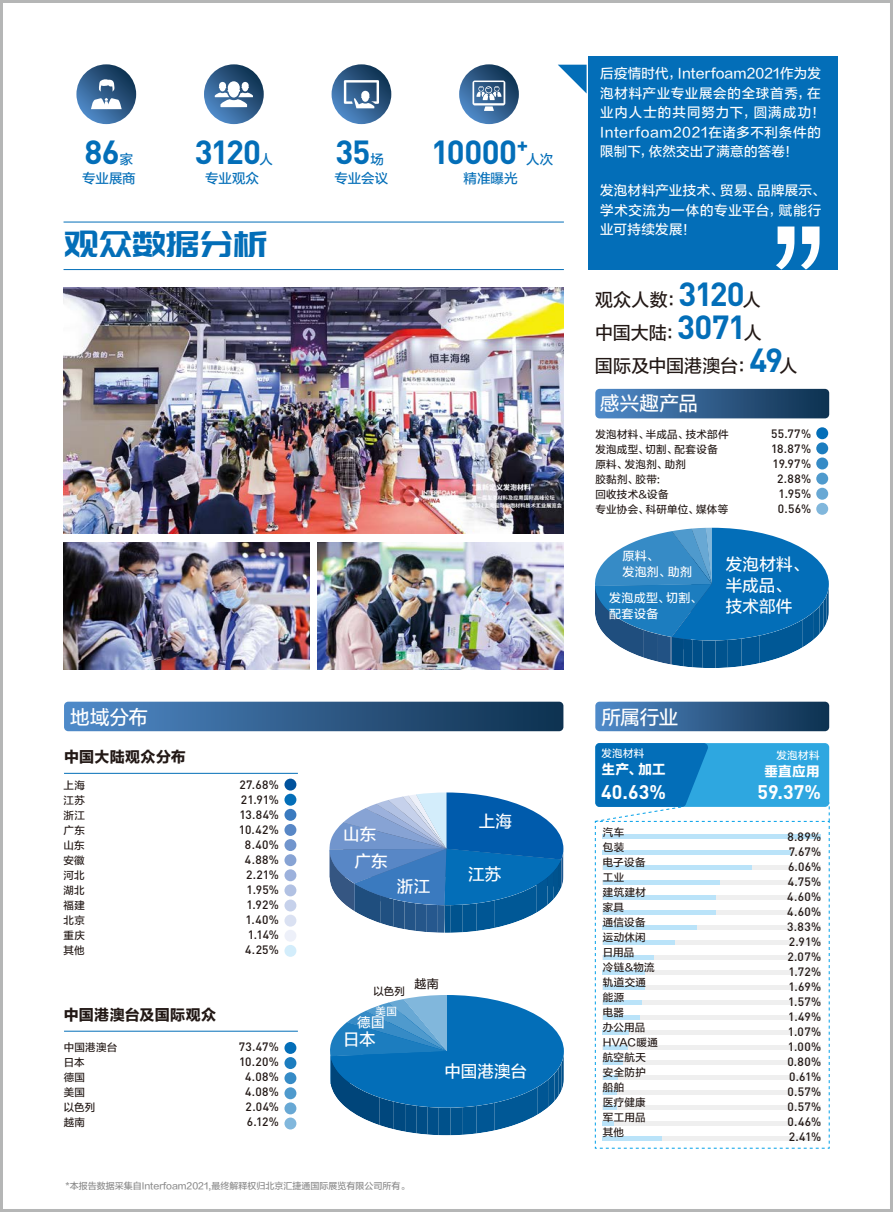
<style>
.page{position:relative;width:893px;height:1212px;background:#fff}
.page>*{position:absolute;margin:0;border:0;box-sizing:border-box;transform-origin:0 0}
.t1{font:36px "Pang Men Zheng Dao";letter-spacing:-.015em;color:#036eb8}
.t2{font:700 33px "DIN";letter-spacing:-.025em;color:#036eb8}
.t3{font:19.5px "FZLTZHUNHK GBK1 0";letter-spacing:.005em;color:#fff}
.t4{font:700 19.5px "DIN";letter-spacing:.005em;color:#fff}
.t5{font:18px/33px "FZLTZHUNHK GBK1 0";color:#221815}
.t6{font:16.5px/21px "FZLTZHUNHK GBK1 0";letter-spacing:.01em;color:#fff}
.t7{font:15px "FZLTDHK GBK1 0";letter-spacing:.02em;color:#221815}
.t8{font:13.5px/19.5px "FZLTZHUNHK GBK1 0";letter-spacing:.035em;color:#fff}
.t9{font:13.5px/19.5px "FZLTZHUNHK GBK1 0";letter-spacing:-.005em;color:#036eb8;text-align:right}
.t10{font:13.5px "FZLTDHK GBK1 0";letter-spacing:.035em;color:#fff}
.t11{font:500 12px/15px "DIN";letter-spacing:.025em;color:#221815;text-align:right}
.t12{font:12px/16.5px "FZLTZHUNHK GBK1 0";letter-spacing:.025em;color:#fff}
.t13{font:12px "FZLTZHUNHK GBK1 0";color:#221815}
.t14{font:10.5px/15px "FZLTZHUNHK GBK1 0";letter-spacing:.03em;color:#221815}
.t15{font:10.5px "FZLTZHUNHK GBK1 0";letter-spacing:.03em;color:#fff}
.t16{font:9px "FZLTZHUNHK GBK1 0";color:#898989}
.s1{font-family:"DIN";font-weight:700;font-size:33px;color:#036eb8}
</style>
<div class="page">
<img style="left:0;top:0;width:892px;height:1212px">
<svg style="left:892px;top:0;width:1px;height:1212px"></svg>
<h2 class="t2" style="left:84px;top:130px;width:37px">86</h2>
<p class="t9" style="left:82px;top:150px;width:55px">家<br>专业展商</p>
<h2 class="t2" style="left:195px;top:130px;width:68px">3120</h2>
<p class="t9" style="left:260px;top:150px;width:15px">人</p>
<p class="t9" style="left:205px;top:169px;width:55px">专业观众</p>
<h2 class="t2" style="left:335px;top:130px;width:37px">35</h2>
<p class="t9" style="left:335px;top:150px;width:55px;text-align:left;text-indent:36px">场专业会议</p>
<h2 class="t2" style="left:431px;top:130px;width:99px">10000<sup>+</sup></h2>
<p class="t9" style="left:526px;top:150px;width:29px">人次</p>
<p class="t9" style="left:464px;top:169px;width:55px">精准曝光</p>
<h1 class="t1" style="left:64px;top:226px;width:205px">观众数据分析</h1>
<h3 class="t3" style="left:70px;top:706px;width:79px">地域分布</h3>
<p class="t7" style="left:64px;top:749px;width:123px">中国大陆观众分布</p>
<p class="t14" style="left:64px;top:778px;width:23px;text-align:justify">上海江苏浙江广东山东安徽河北湖北福建北京重庆其他</p>
<p class="t7" style="left:64px;top:1007px;width:154px">中国港澳台及国际观众</p>
<p class="t11" style="left:239px;top:776px;width:42px">27.68%<br>21.91%<br>13.84%<br>10.42%<br>8.40%<br>4.88%<br>2.21%<br>1.95%<br>1.92%<br>1.40%<br>1.14%<br>4.25%</p>
<p class="t14" style="left:64px;top:1040px;width:55px">中国港澳台日本<br>德国<br>美国<br>以色列<br>越南</p>
<p class="t11" style="left:239px;top:1039px;width:42px">73.47%<br>10.20%<br>4.08%<br>4.08%<br>2.04%<br>6.12%</p>
<h3 class="t6" style="left:343px;top:825px;width:34px">山东</h3>
<h3 class="t6" style="left:354px;top:851px;width:35px">广东</h3>
<h3 class="t6" style="left:397px;top:876px;width:35px">浙江</h3>
<h3 class="t6" style="left:479px;top:811px;width:35px">上海</h3>
<h3 class="t6" style="left:468px;top:864px;width:35px">江苏</h3>
<p class="t14" style="left:373px;top:984px;width:33px">以色列</p>
<p class="t15" style="left:376px;top:1006px;width:23px">美国</p>
<p class="t8" style="left:357px;top:1013px;width:29px">德国</p>
<h3 class="t6" style="left:343px;top:1029px;width:34px">日本</h3>
<p class="t13" style="left:415px;top:977px;width:26px">越南</p>
<h3 class="t6" style="left:444px;top:1062px;width:84px">中国港澳台</h3>
<p class="t16" style="left:66px;top:1181px;width:345px">*本报告数据采集自Interfoam2021,最终解释权归北京汇捷通国际展览有限公司所有。</p>
<p class="t8" style="left:600px;top:64px;width:226px">后疫情时代，Interfoam2021作为发泡材料产业专业展会的全球首秀，在业内人士的共同努力下，圆满成功！<br>Interfoam2021在诸多不利条件的限制下，依然交出了满意的答卷！</p>
<p class="t8" style="left:600px;top:181px;width:226px">发泡材料产业技术、贸易、品牌展示、学术交流为一体的专业平台，赋能行业可持续发展！</p>
<h3 class="t5" style="left:595px;top:283px;width:204px">观众人数：<span class="s1">3120</span>人<br>中国大陆：<span class="s1">3071</span>人<br>国际及中国港澳台：<span class="s1">49</span>人</h3>
<h3 class="t3" style="left:600px;top:392px;width:100px">感兴趣产品</h3>
<p class="t14" style="left:595px;top:427px;width:135px">发泡材料、半成品、技术部件发泡成型、切割、配套设备原料、发泡剂、助剂<br>胶黏剂、胶带:<br>回收技术&amp;设备<br>专业协会、科研单位、媒体等</p>
<p class="t11" style="left:771px;top:426px;width:42px">55.77%<br>18.87%<br>19.97%<br>2.88%<br>1.95%<br>0.56%</p>
<p class="t12" style="left:622px;top:547px;width:71px">原料、<br>发泡剂、助剂</p>
<p class="t12" style="left:609px;top:590px;width:94px">发泡成型、切割、配套设备</p>
<h3 class="t6" style="left:726px;top:554px;width:84px">发泡材料、半成品、技术部件</h3>
<h3 class="t3" style="left:601px;top:706px;width:79px">所属行业</h3>
<p class="t15" style="left:601px;top:748px;width:45px">发泡材料</p>
<p class="t10" style="left:601px;top:762px;width:66px">生产、加工</p>
<p class="t15" style="left:776px;top:750px;width:45px">发泡材料</p>
<p class="t10" style="left:764px;top:763px;width:57px">垂直应用</p>
<h3 class="t4" style="left:601px;top:779px;width:66px">40.63%</h3>
<h3 class="t4" style="left:758px;top:779px;width:65px">59.37%</h3>
<p class="t14" style="left:603px;top:825px;width:57px">汽车<br>包装<br>电子设备工业<br>建筑建材家具<br>通信设备运动休闲日用品<br>冷链&amp;物流轨道交通能源<br>电器<br>办公用品<br>HVAC暖通航空航天安全防护船舶<br>医疗健康军工用品其他</p>
<p class="t11" style="left:787px;top:828px;width:35px;text-align:justify">8.89% 7.67% 6.06% 4.75% 4.60% 4.60% 3.83% 2.91% 2.07% 1.72% 1.69% 1.57% 1.49% 1.07% 1.00% 0.80% 0.61% 0.57% 0.57% 0.46% 2.41%</p>
</div>
